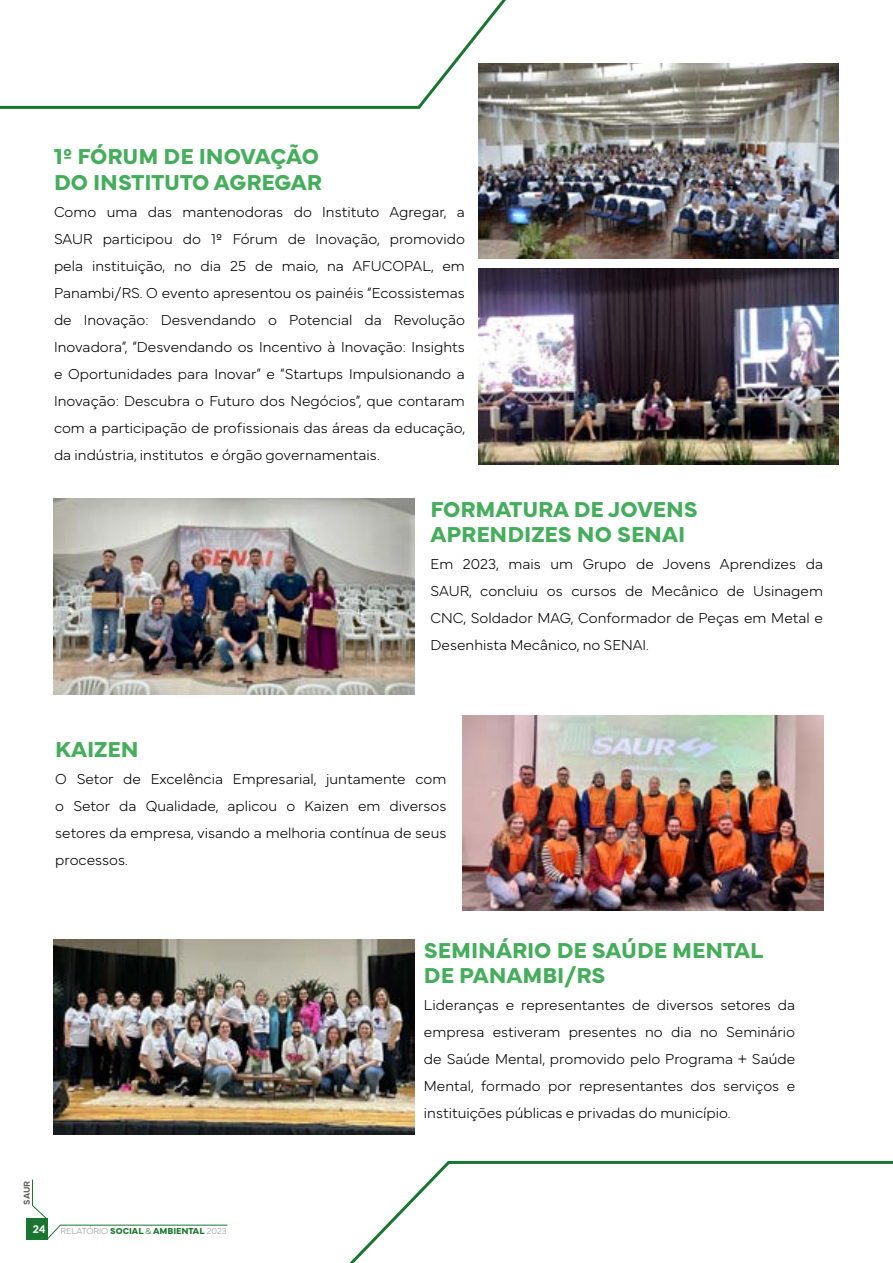
<style>
.page{position:relative;width:893px;height:1263px;background:#fff}
.page>*{position:absolute;margin:0;border:0;box-sizing:border-box;transform-origin:0 0}
.t1{font:700 22.5px/25.5px "Mundial";color:#45ad5c}
.t2{font:100 15px/27px "Mundial";color:#000;text-align:justify}
.t3{font:900 10.5px "Lato";color:#fff}
.t4{font:700 9px "Mundial";color:#1a7530}
.t5{font:600 9px "Mundial";color:#575756}
.s1{font-weight:100;color:#98969b}
.s2{font-weight:100}
</style>
<div class="page">
<svg style="left:147px;top:939px;width:746px;height:324px"></svg>
<svg style="left:0;top:0;width:607px;height:269px"></svg>
<img style="left:478px;top:64px;width:361px;height:195px">
<img style="left:478px;top:269px;width:361px;height:195px">
<img style="left:54px;top:499px;width:360px;height:195px">
<img style="left:462px;top:716px;width:361px;height:195px">
<img style="left:54px;top:940px;width:360px;height:195px">
<div style="left:26px;top:1218px;width:21px;height:22px;background:#1a7530"></div>
<svg style="left:32px;top:1179px;width:196px;height:61px"></svg>
<h1 class="t1" style="left:54px;top:142px;width:269px">1º FÓRUM DE INOVAÇÃO<br>DO INSTITUTO AGREGAR</h1>
<p class="t2" style="left:54px;top:196px;width:413px">Como uma das mantenodoras do Instituto Agregar, a SAUR participou do 1º Fórum de Inovação, promovido pela instituição, no dia 25 de maio, na AFUCOPAL, em Panambi/RS. O evento apresentou os painéis “Ecossistemas de Inovação: Desvendando o Potencial da Revolução Inovadora”, “Desvendando os Incentivo à Inovação: Insights e Oportunidades para Inovar” e “Startups Impulsionando a Inovação: Descubra o Futuro dos Negócios”, que contaram com a participação de profissionais das áreas da educação, da indústria, institutos e órgão governamentais.</p>
<h1 class="t1" style="left:431px;top:494px;width:269px">FORMATURA DE JOVENS<br>APRENDIZES NO SENAI</h1>
<p class="t2" style="left:431px;top:549px;width:394px">Em 2023, mais um Grupo de Jovens Aprendizes da SAUR, concluiu os cursos de Mecânico de Usinagem CNC, Soldador MAG, Conformador de Peças em Metal e Desenhista Mecânico, no SENAI.</p>
<h1 class="t1" style="left:55px;top:734px;width:85px">KAIZEN</h1>
<p class="t2" style="left:55px;top:763px;width:393px">O Setor de Excelência Empresarial, juntamente com o Setor da Qualidade, aplicou o Kaizen em diversos setores da empresa, visando a melhoria contínua de seus processos.</p>
<p class="t5" style="left:20px;top:1205px;width:25px;rotate:-90deg">SAUR</p>
<p class="t3" style="left:33px;top:1223px;width:14px">24</p>
<p class="t4" style="left:60px;top:1224px;width:168px"><span class="s1">RELATÓRIO</span> SOCIAL <span class="s2">&amp;</span> AMBIENTAL <span class="s1">2023</span></p>
<h1 class="t1" style="left:424px;top:935px;width:341px">SEMINÁRIO DE SAÚDE MENTAL<br>DE PANAMBI/RS</h1>
<p class="t2" style="left:424px;top:990px;width:373px">Lideranças e representantes de diversos setores da empresa estiveram presentes no dia no Seminário de Saúde Mental, promovido pelo Programa + Saúde Mental, formado por representantes dos serviços e instituições públicas e privadas do município.</p>
</div>
